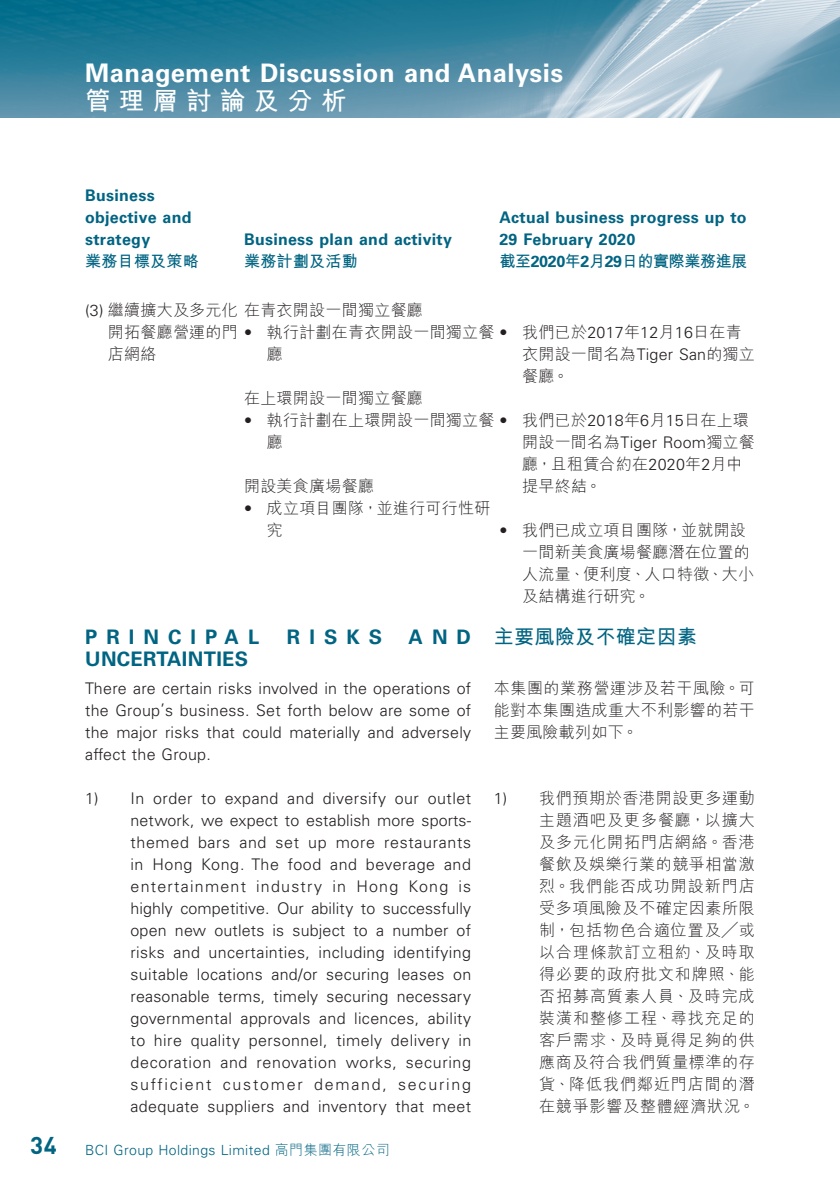
<style>
.page{position:relative;width:840px;height:1191px;background:#fff}
.page>*{position:absolute;margin:0;border:0;box-sizing:border-box;transform-origin:0 0}
.t1{font:700 25.6px "Univers LT Std";letter-spacing:.015em;color:#fff}
.t2{font:700 25.6px "M Hei HK";letter-spacing:.315em;color:#fff}
.t3{font:700 20px "Univers LT Std";letter-spacing:.015em;color:#006482}
.t4{font:700 20px "M Hei HK";letter-spacing:.015em;color:#006482}
.t5{font:700 20px "Univers LT Std";letter-spacing:.455em;color:#006482}
.t6{font:700 20px "Univers LT Std";letter-spacing:.405em;color:#006482}
.t7{font:300 16px/22px "Univers LT Std";letter-spacing:.015em;color:#231f20;text-align:justify}
.t8{font:300 16px/22px "M Hei HK";letter-spacing:.015em;color:#231f20}
.t9{font:700 16px/22px "Univers LT Std";letter-spacing:.015em;color:#006482}
.t10{font:700 16px "M Hei HK";letter-spacing:-.025em;color:#006482}
.t11{font:700 16px "M Hei HK";letter-spacing:.015em;color:#006482}
.t12{font:300 14px "Univers LT Std";letter-spacing:.03em;color:#006482}
.s1{font-family:"Univers LT Std"}
.s2{font-family:"DIN Pro";font-weight:700;font-size:24px}
.s3{font-family:"M Hei HK"}
</style>
<div class="page">
<img style="left:0;top:0;width:839px;height:118px">
<h1 class="t1" style="left:85px;top:58px;width:479px">Management Discussion and Analysis</h1>
<h1 class="t2" style="left:85px;top:82px;width:263px">管理層討論及分析</h1>
<p class="t9" style="left:85px;top:185px;width:108px">Business objective and strategy</p>
<p class="t9" style="left:244px;top:229px;width:209px">Business plan and activity</p>
<p class="t9" style="left:499px;top:207px;width:248px">Actual business progress up to<br>29 February 2020</p>
<p class="t11" style="left:85px;top:250px;width:115px">業務目標及策略</p>
<p class="t11" style="left:244px;top:250px;width:115px">業務計劃及活動</p>
<p class="t10" style="left:499px;top:250px;width:249px">截至<span class="s1">2020</span>年<span class="s1">2</span>月<span class="s1">29</span>日的實際業務進展</p>
<p class="t8" style="left:108px;top:298px;width:635px;text-indent:-23px"><span class="s1">(3)</span> 繼續擴大及多元化在青衣開設一間獨立餐廳<br>開拓餐廳營運的門 <span class="s1">•</span> 執行計劃在青衣開設一間獨立餐 <span class="s1">•</span> 我們已於<span class="s1">2017</span>年<span class="s1">12</span>月<span class="s1">16</span>日在青店網絡</p>
<p class="t8" style="left:266px;top:342px;width:17px">廳</p>
<p class="t8" style="left:244px;top:386px;width:180px">在上環開設一間獨立餐廳</p>
<p class="t8" style="left:266px;top:408px;width:483px;text-indent:-23px"><span class="s1">•</span> 執行計劃在上環開設一間獨立餐 <span class="s1">•</span> 我們已於<span class="s1">2018</span>年<span class="s1">6</span>月<span class="s1">15</span>日在上環廳</p>
<p class="t8" style="left:244px;top:474px;width:131px">開設美食廣場餐廳</p>
<p class="t8" style="left:266px;top:496px;width:225px;text-indent:-23px"><span class="s1">•</span> 成立項目團隊，並進行可行性研究</p>
<p class="t8" style="left:522px;top:342px;width:234px">衣開設一間名為<span class="s1">Tiger San</span>的獨立餐廳。</p>
<p class="t8" style="left:522px;top:430px;width:234px">開設一間名為<span class="s1">Tiger Room</span>獨立餐廳，且租賃合約在<span class="s1">2020</span>年<span class="s1">2</span>月中提早終結。</p>
<p class="t8" style="left:522px;top:518px;width:233px;text-indent:-23px"><span class="s1">•</span> 我們已成立項目團隊，並就開設一間新美食廣場餐廳潛在位置的人流量、便利度、人口特徵、大小及結構進行研究。</p>
<p class="t5" style="left:85px;top:625px;width:175px">PRINCIPAL</p>
<p class="t6" style="left:287px;top:625px;width:97px">RISKS</p>
<p class="t6" style="left:408px;top:625px;width:64px">AND</p>
<p class="t3" style="left:85px;top:647px;width:164px">UNCERTAINTIES</p>
<p class="t7" style="left:85px;top:677px;width:387px">There are certain risks involved in the operations of the Group’s business. Set forth below are some of the major risks that could materially and adversely affect the Group.</p>
<p class="t7" style="left:130px;top:787px;width:342px;text-indent:-45px">1) In order to expand and diversify our outlet network, we expect to establish more sports&shy;themed bars and set up more restaurants in Hong Kong. The food and beverage and entertainment industry in Hong Kong is highly competitive. Our ability to successfully open new outlets is subject to a number of risks and uncertainties, including identifying suitable locations and/or securing leases on reasonable terms, timely securing necessary governmental approvals and licences, ability to hire quality personnel, timely delivery in decoration and renovation works, securing sufficient customer demand, securing adequate suppliers and inventory that meet</p>
<p class="t12" style="left:30px;top:1141px;width:361px"><span class="s2">34</span> BCI Group Holdings Limited <span class="s3">高門集團有限公司</span></p>
<p class="t4" style="left:493px;top:622px;width:205px">主要風險及不確定因素</p>
<p class="t8" style="left:493px;top:676px;width:262px;text-align:justify">本集團的業務營運涉及若干風險。可能對本集團造成重大不利影響的若干主要風險載列如下。</p>
<p class="t8" style="left:539px;top:786px;width:217px;text-align:justify;text-indent:-45px"><span class="s1">1)</span> 我們預期於香港開設更多運動主題酒吧及更多餐廳，以擴大及多元化開拓門店網絡。香港餐飲及娛樂行業的競爭相當激烈。我們能否成功開設新門店受多項風險及不確定因素所限制，包括物色合適位置及╱或以合理條款訂立租約、及時取得必要的政府批文和牌照、能否招募高質素人員、及時完成裝潢和整修工程、尋找充足的客戶需求、及時覓得足夠的供應商及符合我們質量標準的存貨、降低我們鄰近門店間的潛在競爭影響及整體經濟狀況。</p>
</div>
